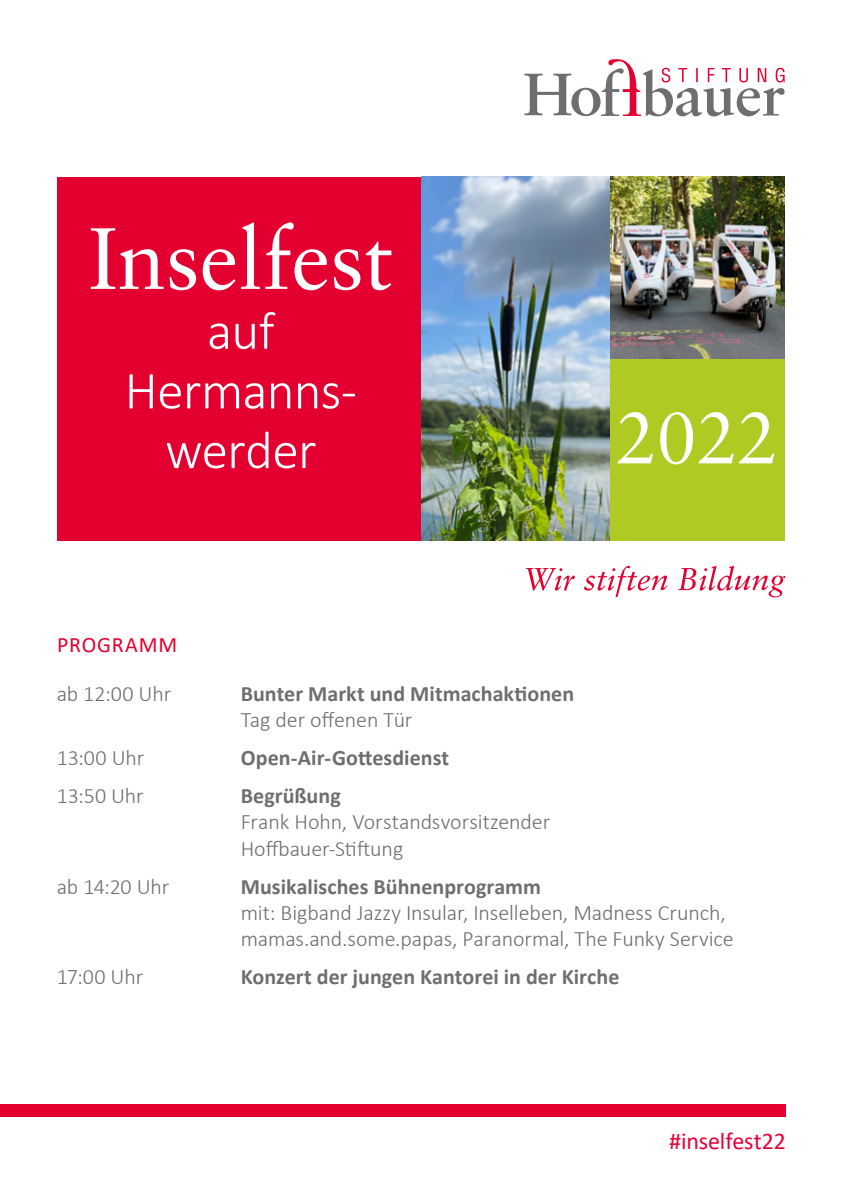
<style>
.page{position:relative;width:842px;height:1191px;background:#fff}
.page>*{position:absolute;margin:0;border:0;box-sizing:border-box;transform-origin:0 0}
.t1{font:87px "Sabon LT";color:#fff}
.t2{font:72.8px "Sabon LT";color:#fff}
.t3{font:300 53.6px/59.6px "Calibri";letter-spacing:-.015em;color:#fff;text-align:center}
.t4{font:24px "Calibri";letter-spacing:-.005em;color:#e40038}
.t5{font:300 22px/26.4px "Calibri";letter-spacing:-.005em;color:#6e6e6e}
.t6{font:700 22px "Calibri";color:#6e6e6e}
.t7{font:22px "Calibri";letter-spacing:.035em;color:#e40030}
</style>
<div class="page">
<div style="left:0;top:1104px;width:842px;height:13px;background:#e30031"></div>
<svg style="left:524px;top:59px;width:261px;height:57px"></svg>
<div style="left:603px;top:359px;width:181px;height:182px;background:#afca23"></div>
<div style="left:57px;top:177px;width:182px;height:364px;background:#e30031"></div>
<div style="left:233px;top:177px;width:188px;height:364px;background:#e30031"></div>
<img style="left:609px;top:177px;width:175px;height:182px">
<svg style="left:526px;top:568px;width:49px;height:22px"></svg>
<svg style="left:584px;top:566px;width:83px;height:31px"></svg>
<svg style="left:678px;top:566px;width:107px;height:31px"></svg>
<div style="left:786px;top:1089px;width:56px;height:102px;background:#fff"></div>
<img style="left:421px;top:177px;width:188px;height:364px">
<h1 class="t1" style="left:89px;top:207px;width:306px">Inselfest</h1>
<h3 class="t3" style="left:125px;top:300px;width:234px">auf<br>Hermanns&shy;werder</h3>
<h2 class="t2" style="left:616px;top:394px;width:163px">2022</h2>
<p class="t7" style="left:57px;top:629px;width:122px">PROGRAMM</p>
<p class="t5" style="left:57px;top:680px;width:116px">ab 12:00 Uhr</p>
<p class="t6" style="left:241px;top:678px;width:335px">Bunter Markt und Mitmachaktionen</p>
<p class="t5" style="left:241px;top:706px;width:173px">Tag der offenen Tür</p>
<p class="t5" style="left:57px;top:744px;width:89px">13:00 Uhr</p>
<p class="t6" style="left:241px;top:742px;width:210px">Open-Air-Gottesdienst</p>
<p class="t5" style="left:57px;top:782px;width:89px">13:50 Uhr</p>
<p class="t6" style="left:241px;top:780px;width:102px">Begrüßung</p>
<p class="t5" style="left:241px;top:808px;width:311px">Frank Hohn, Vorstandsvorsitzender<br>Hoffbauer-Stiftung</p>
<p class="t5" style="left:57px;top:872px;width:114px">ab 14:20 Uhr</p>
<p class="t6" style="left:241px;top:870px;width:302px">Musikalisches Bühnenprogramm</p>
<p class="t5" style="left:241px;top:899px;width:495px">mit: Bigband Jazzy Insular, Inselleben, Madness Crunch, mamas.and.some.papas, Paranormal, The Funky Service</p>
<p class="t5" style="left:57px;top:963px;width:88px">17:00 Uhr</p>
<p class="t6" style="left:241px;top:961px;width:380px">Konzert der jungen Kantorei in der Kirche</p>
<p class="t4" style="left:669px;top:1124px;width:118px">#inselfest22</p>
</div>
